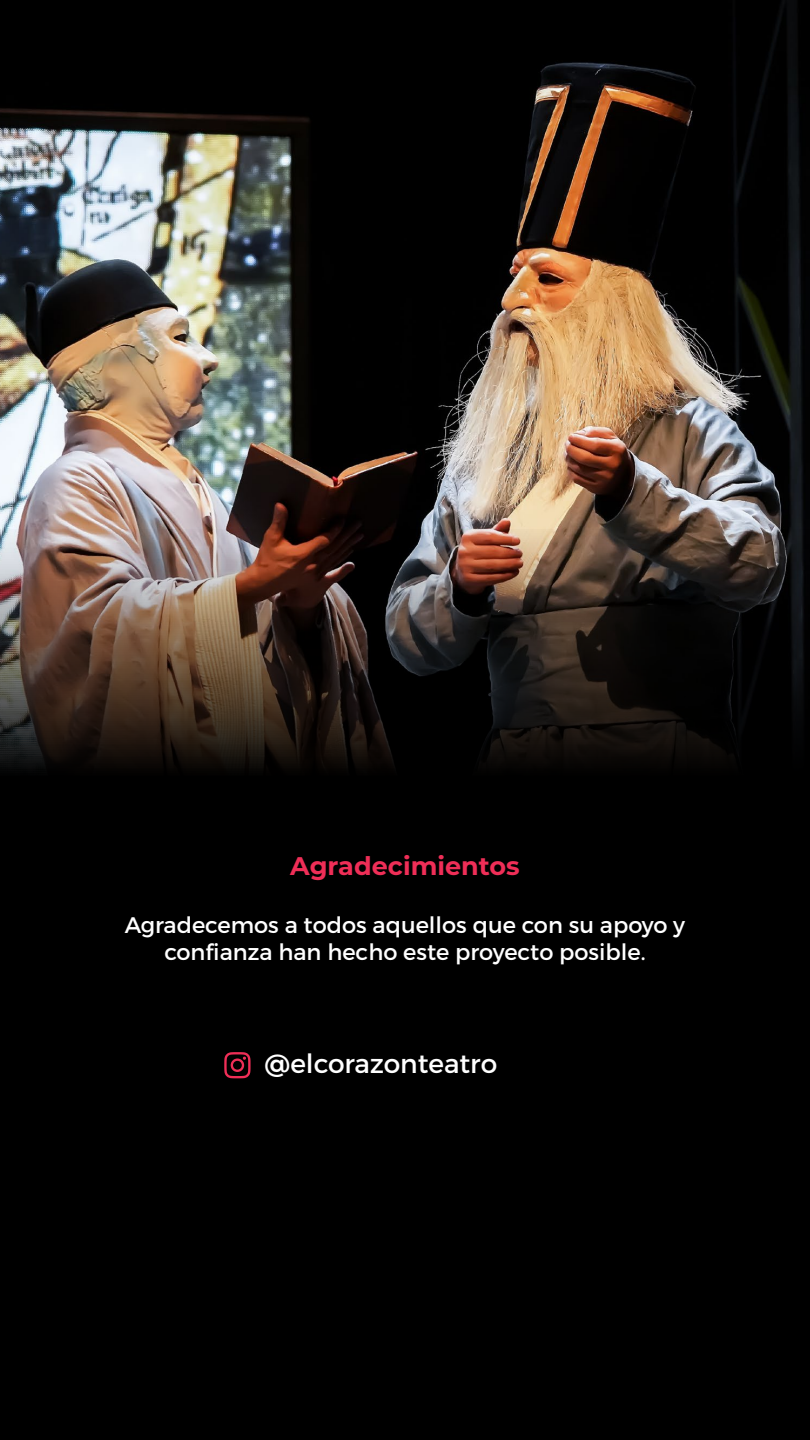
<style>
.page{position:relative;width:810px;height:1440px;background:#000}
.page>*{position:absolute;margin:0;border:0;box-sizing:border-box;transform-origin:0 0}
.t1{font:26.47px "Montserrat";color:#fff}
.t2{font:700 25.5px "Montserrat";color:#ef2e57}
.t3{font:22.5px/27px "Montserrat";color:#fff;text-align:center}
</style>
<div class="page">
<img style="left:0;top:0;width:804px;height:530px">
<img style="left:0;top:530px;width:804px;height:239px">
<svg style="left:224px;top:1052px;width:27px;height:26px"></svg>
<p class="t2" style="left:290px;top:848px;width:231px">Agradecimientos</p>
<p class="t3" style="left:125px;top:911px;width:562px">Agradecemos a todos aquellos que con su apoyo y confianza han hecho este proyecto posible.</p>
<p class="t1" style="left:265px;top:1048px;width:234px">@elcorazonteatro</p>
</div>
